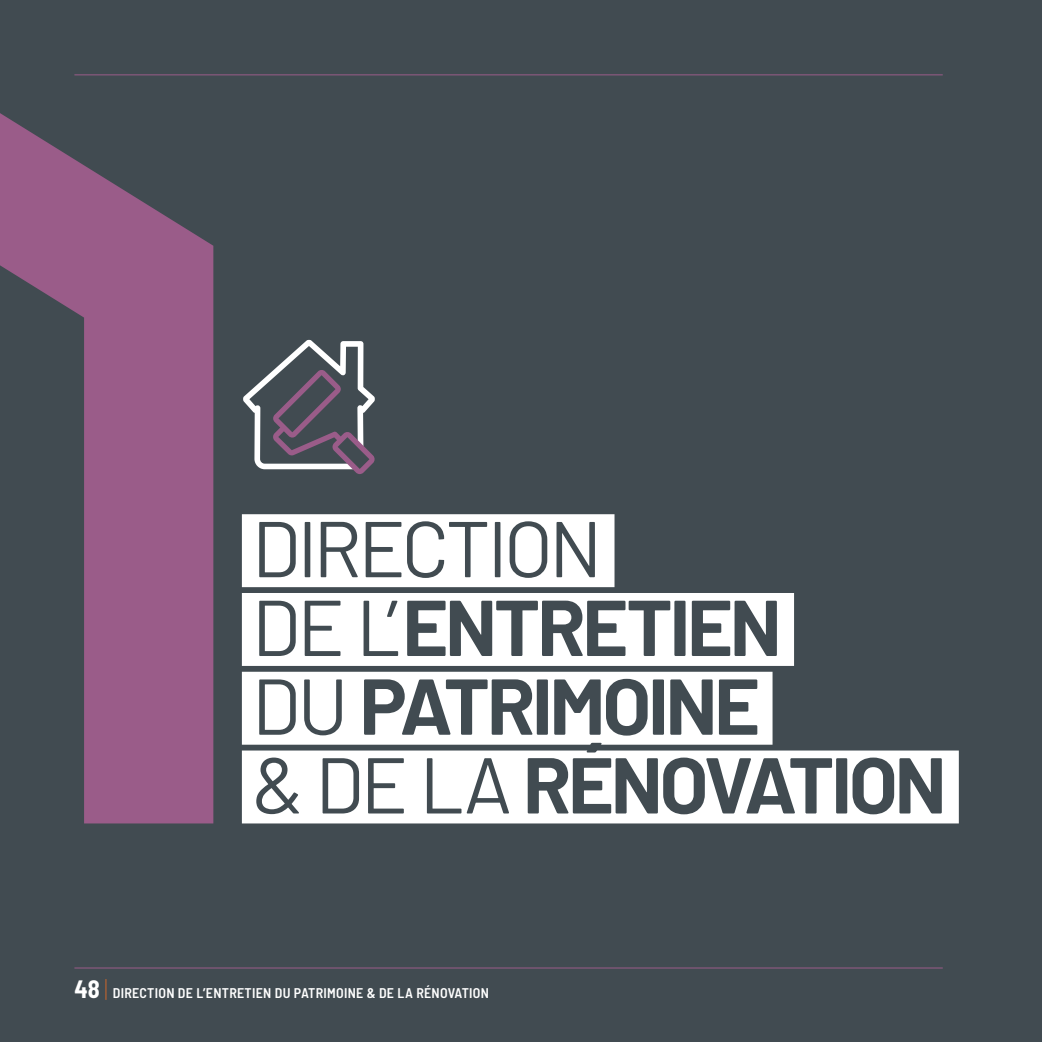
<style>
.page{position:relative;width:1042px;height:1042px;background:#414b51}
.page>*{position:absolute;margin:0;border:0;box-sizing:border-box;transform-origin:0 0}
.t1{font:700 78.92px "Barlow";letter-spacing:-.04em;color:#414b51}
.t2{font:78.92px "Barlow";letter-spacing:-.05em;color:#414b51}
.t3{font:600 semi-condensed 14px "Barlow";letter-spacing:.02em;color:#fff}
.s1{font-weight:400}
.s2{font-weight:700;font-size:24.5px}
.s3{font-weight:100;font-size:24.5px;color:#f36e21}
</style>
<div class="page">
<hr style="left:74px;top:967px;width:869px;height:1px;background:#9a5c89">
<svg style="left:0;top:113px;width:213px;height:710px;fill:#9a5c89"></svg>
<div style="left:242px;top:514px;width:372px;height:73px;background:#fff"></div>
<div style="left:242px;top:593px;width:552px;height:73px;background:#fff"></div>
<div style="left:242px;top:672px;width:530px;height:73px;background:#fff"></div>
<div style="left:242px;top:750px;width:717px;height:73px;background:#fff"></div>
<svg style="left:243px;top:340px;width:132px;height:134px"></svg>
<hr style="left:74px;top:74px;width:869px;height:1px;background:#9a5c89">
<p class="t2" style="left:252px;top:500px;width:352px">DIRECTION</p>
<p class="t1" style="left:252px;top:578px;width:531px"><span class="s1">DE L’</span>ENTRETIEN</p>
<p class="t1" style="left:252px;top:657px;width:510px"><span class="s1">DU</span> PATRIMOINE</p>
<p class="t1" style="left:252px;top:736px;width:696px"><span class="s1">&amp; DE LA</span> RÉNOVATION</p>
<p class="t3" style="left:74px;top:984px;width:416px"><span class="s2">48</span> <span class="s3">|</span> DIRECTION DE L’ENTRETIEN DU PATRIMOINE &amp; DE LA RÉNOVATION</p>
</div>
